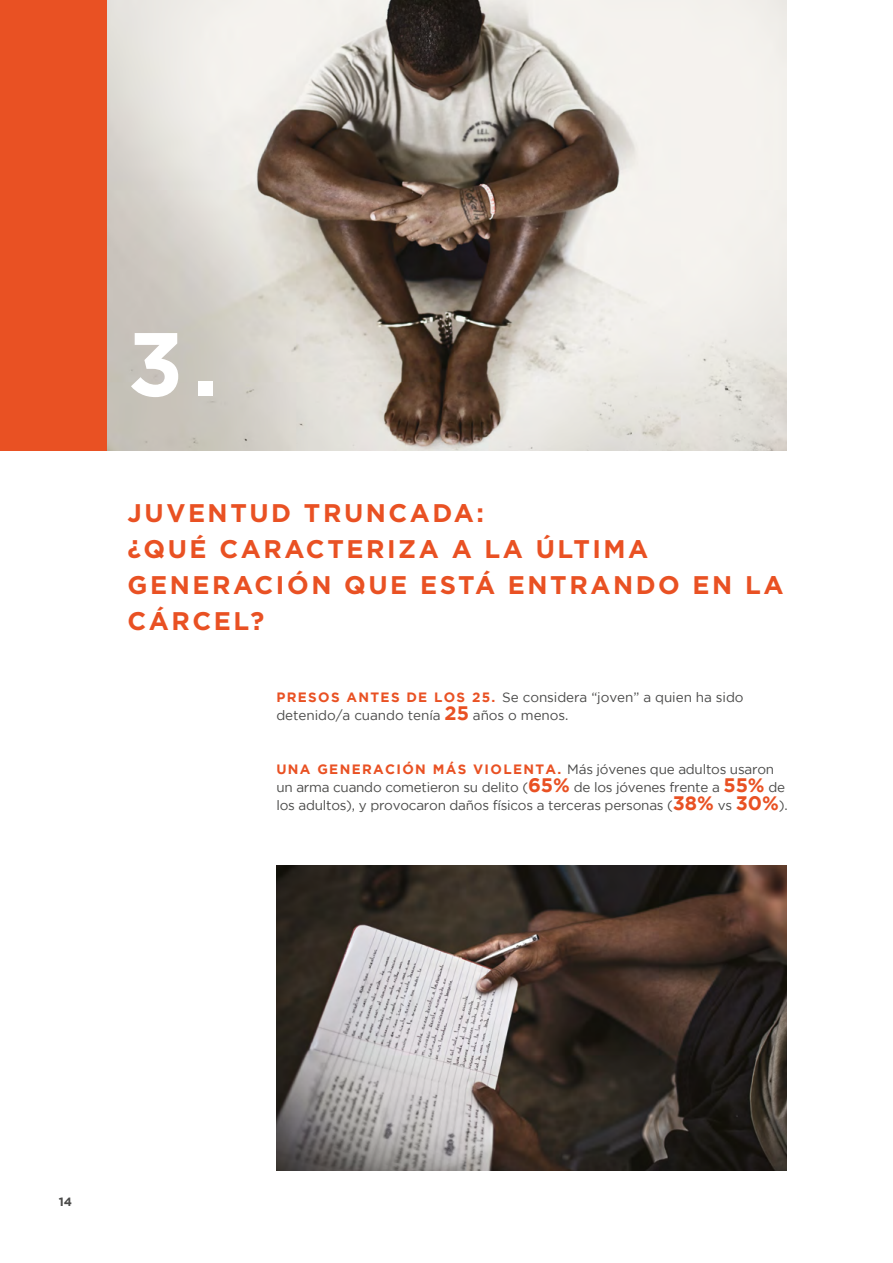
<style>
.page{position:relative;width:893px;height:1263px;background:#fff}
.page>*{position:absolute;margin:0;border:0;box-sizing:border-box;transform-origin:0 0}
.t1{font:700 90px "Gotham";color:#fff}
.t2{font:700 25.5px/36px "Gotham";letter-spacing:.1em;color:#e95123}
.t3{font:13.5px/18px "Gotham";letter-spacing:-.02em;color:#4a4a49}
.t4{font:700 12px "Gotham";color:#4a4a49}
.s1{font-weight:700;color:#e95123}
.s2{font-weight:700;font-size:19.5px;color:#e95123}
</style>
<div class="page">
<img style="left:106px;top:0;width:681px;height:450px">
<img style="left:276px;top:865px;width:511px;height:305px">
<div style="left:0;top:0;width:106px;height:450px;background:#e95123"></div>
<h1 class="t1" style="left:128px;top:304px;width:92px">3.</h1>
<h2 class="t2" style="left:128px;top:495px;width:658px">JUVENTUD TRUNCADA:<br>¿QUÉ CARACTERIZA A LA ÚLTIMA<br>GENERACIÓN QUE ESTÁ ENTRANDO EN LA<br>CÁRCEL?</h2>
<p class="t3" style="left:276px;top:688px;width:469px"><span class="s1">PRESOS ANTES DE LOS 25.</span> Se considera “joven” a quien ha sido detenido/a cuando tenía <span class="s2">25</span> años o menos.</p>
<p class="t3" style="left:276px;top:760px;width:513px"><span class="s1">UNA GENERACIÓN MÁS VIOLENTA.</span> Más jóvenes que adultos usaron un arma cuando cometieron su delito (<span class="s2">65%</span> de los jóvenes frente a <span class="s2">55%</span> de los adultos), y provocaron daños físicos a terceras personas (<span class="s2">38%</span> vs <span class="s2">30%</span>).</p>
<p class="t4" style="left:59px;top:1195px;width:15px">14</p>
</div>
